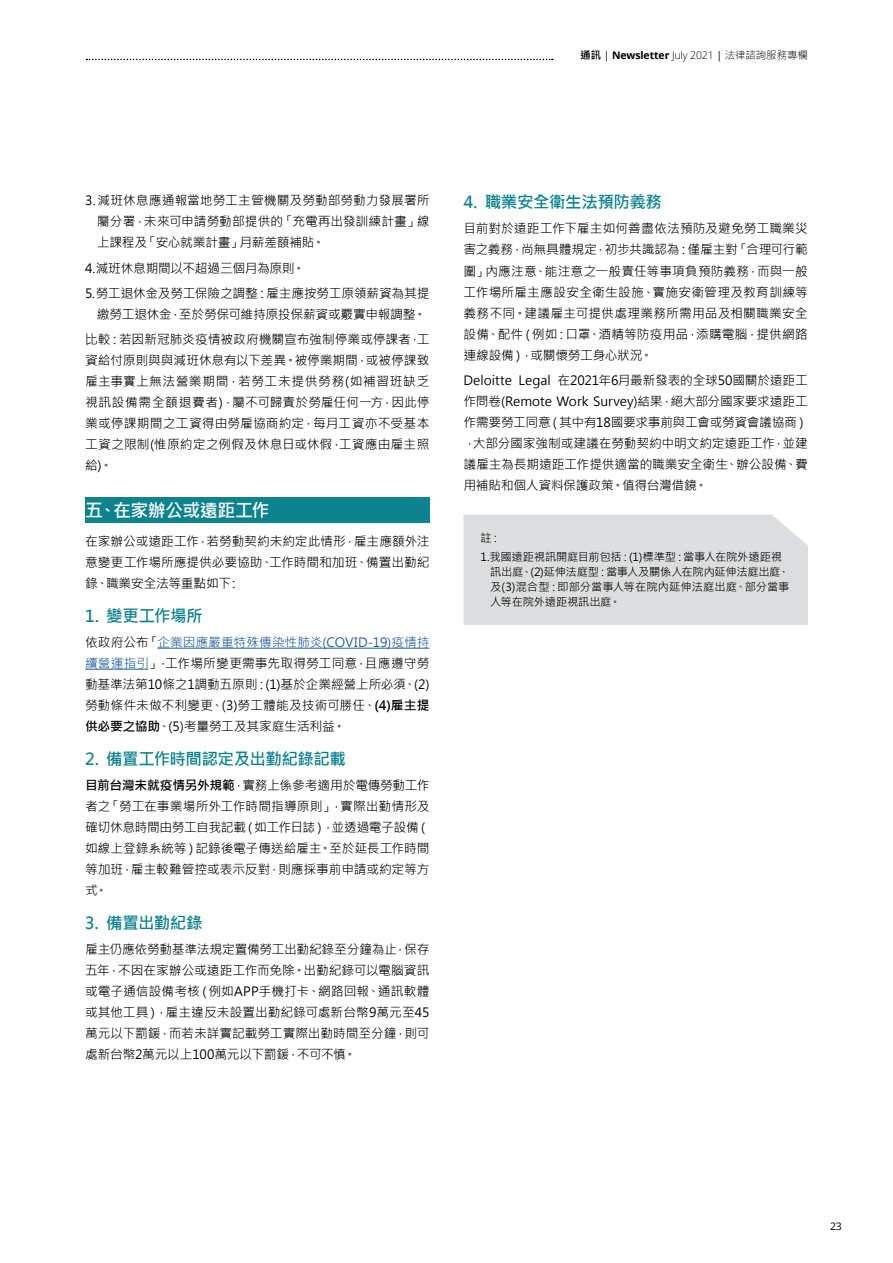
<style>
.page{position:relative;width:893px;height:1263px;background:#fff}
.page>*{position:absolute;margin:0;border:0;box-sizing:border-box;transform-origin:0 0}
.t1{font:700 18px "Microsoft Jheng Hei";letter-spacing:-.03em;color:#fff}
.t2{font:700 16.5px "Microsoft Jheng Hei";letter-spacing:-.03em;color:#0d8390}
.t3{font:12.75px/21px "Microsoft Jheng Hei";letter-spacing:-.01em;color:#000;text-align:justify}
.t4{font:11.25px/15px "Microsoft Jheng Hei";letter-spacing:-.015em;color:#000}
.t5{font:700 10.5px "Open Sans";letter-spacing:-.01em;color:#000}
.t6{font:10.5px "Open Sans";color:#000}
.s1{font-family:"Microsoft Jheng Hei"}
.s2{font-weight:400}
.s3{font-weight:300}
.s4{font-family:"Microsoft Jheng Hei";font-weight:300}
.s5{color:#205d9e}
.s6{font-weight:700}
</style>
<div class="page">
<svg style="left:86px;top:59px;width:467px;height:1px"></svg>
<div style="left:85px;top:497px;width:344px;height:26px;background:#0d8390"></div>
<hr style="left:157px;top:648px;width:272px;height:1px;background:#205d9e">
<hr style="left:85px;top:669px;width:63px;height:1px;background:#205d9e">
<div style="left:463px;top:514px;width:345px;height:111px;background:#dcddde"></div>
<p class="t5" style="left:580px;top:48px;width:229px"><span class="s1">通訊</span> <span class="s2">|</span> Newsletter <span class="s3">July 2021</span> <span class="s2">|</span> <span class="s4">法律諮詢服務專欄</span></p>
<p class="t3" style="left:97px;top:190px;width:334px;text-indent:-12px">3. 減班休息應通報當地勞工主管機關及勞動部勞動力發展署所屬分署，未來可申請勞動部提供的「充電再出發訓練計畫」線上課程及「安心就業計畫」月薪差額補貼。</p>
<p class="t3" style="left:85px;top:255px;width:346px;line-height:25.2px">4.減班休息期間以不超過三個月為原則。<br>5.勞工退休金及勞工保險之調整：雇主應按勞工原領薪資為其提</p>
<p class="t3" style="left:85px;top:301px;width:346px;line-height:25.2px;text-align:right">繳勞工退休金，至於勞保可維持原投保薪資或覈實申報調整。比較：若因新冠肺炎疫情被政府機關宣布強制停業或停課者，工</p>
<p class="t3" style="left:85px;top:350px;width:346px">資給付原則與與減班休息有以下差異。被停業期間，或被停課致雇主事實上無法營業期間，若勞工未提供勞務(如補習班缺乏視訊設備需全額退費者)，屬不可歸責於勞雇任何一方，因此停業或停課期間之工資得由勞雇協商約定，每月工資亦不受基本工資之限制(惟原約定之例假及休息日或休假，工資應由雇主照給)。</p>
<h1 class="t1" style="left:85px;top:499px;width:186px">五、在家辦公或遠距工作</h1>
<p class="t3" style="left:85px;top:531px;width:346px">在家辦公或遠距工作，若勞動契約未約定此情形，雇主應額外注意變更工作場所應提供必要協助、工作時間和加班、備置出勤紀錄、職業安全法等重點如下：</p>
<p class="t2" style="left:85px;top:605px;width:119px">1. 變更工作場所</p>
<p class="t3" style="left:85px;top:632px;width:346px">依政府公布「<span class="s5">企業因應嚴重特殊傳染性肺炎(COVID-19)疫情持續營運指引</span>」，工作場所變更需事先取得勞工同意，且應遵守勞動基準法第10條之1調動五原則：(1)基於企業經營上所必須、(2)勞動條件未做不利變更、(3)勞工體能及技術可勝任、<span class="s6">(4)雇主提供必要之協助</span>、(5)考量勞工及其家庭生活利益。</p>
<p class="t2" style="left:85px;top:748px;width:263px">2. 備置工作時間認定及出勤紀錄記載</p>
<p class="t3" style="left:85px;top:775px;width:346px"><span class="s6">目前台灣未就疫情另外規範</span>，實務上係參考適用於電傳勞動工作者之「勞工在事業場所外工作時間指導原則」，實際出勤情形及確切休息時間由勞工自我記載（如工作日誌），並透過電子設備（如線上登錄系統等）記錄後電子傳送給雇主。至於延長工作時間等加班，雇主較難管控或表示反對，則應採事前申請或約定等方式。</p>
<p class="t2" style="left:85px;top:912px;width:119px">3. 備置出勤紀錄</p>
<p class="t3" style="left:85px;top:939px;width:346px">雇主仍應依勞動基準法規定置備勞工出勤紀錄至分鐘為止，保存五年，不因在家辦公或遠距工作而免除。出勤紀錄可以電腦資訊或電子通信設備考核（例如APP手機打卡、網路回報、通訊軟體或其他工具），雇主違反未設置出勤紀錄可處新台幣9萬元至45萬元以下罰鍰，而若未詳實記載勞工實際出勤時間至分鐘，則可處新台幣2萬元以上100萬元以下罰鍰，不可不慎。</p>
<p class="t2" style="left:463px;top:192px;width:200px">4. 職業安全衛生法預防義務</p>
<p class="t3" style="left:463px;top:218px;width:346px">目前對於遠距工作下雇主如何善盡依法預防及避免勞工職業災害之義務，尚無具體規定，初步共識認為：僅雇主對「合理可行範圍」內應注意、能注意之一般責任等事項負預防義務，而與一般工作場所雇主應設安全衛生設施、實施安衛管理及教育訓練等義務不同。建議雇主可提供處理業務所需用品及相關職業安全設備、配件（例如：口罩、酒精等防疫用品，添購電腦，提供網路連線設備），或關懷勞工身心狀況。</p>
<p class="t3" style="left:463px;top:370px;width:346px">Deloitte Legal 在2021年6月最新發表的全球50國關於遠距工作問卷(Remote Work Survey)結果，絕大部分國家要求遠距工作需要勞工同意（其中有18國要求事前與工會或勞資會議協商），大部分國家強制或建議在勞動契約中明文約定遠距工作，並建議雇主為長期遠距工作提供適當的職業安全衛生、辦公設備、費用補貼和個人資料保護政策。值得台灣借鏡。</p>
<p class="t4" style="left:480px;top:528px;width:303px;line-height:19.2px">註：<br>1.我國遠距視訊開庭目前包括：(1)標準型：當事人在院外遠距視</p>
<p class="t4" style="left:490px;top:564px;width:301px;text-align:justify">訊出庭、(2)延伸法庭型：當事人及關係人在院內延伸法庭出庭、及(3)混合型：即部分當事人等在院內延伸法庭出庭、部分當事人等在院外遠距視訊出庭。</p>
<p class="t6" style="left:830px;top:1219px;width:13px">23</p>
</div>
